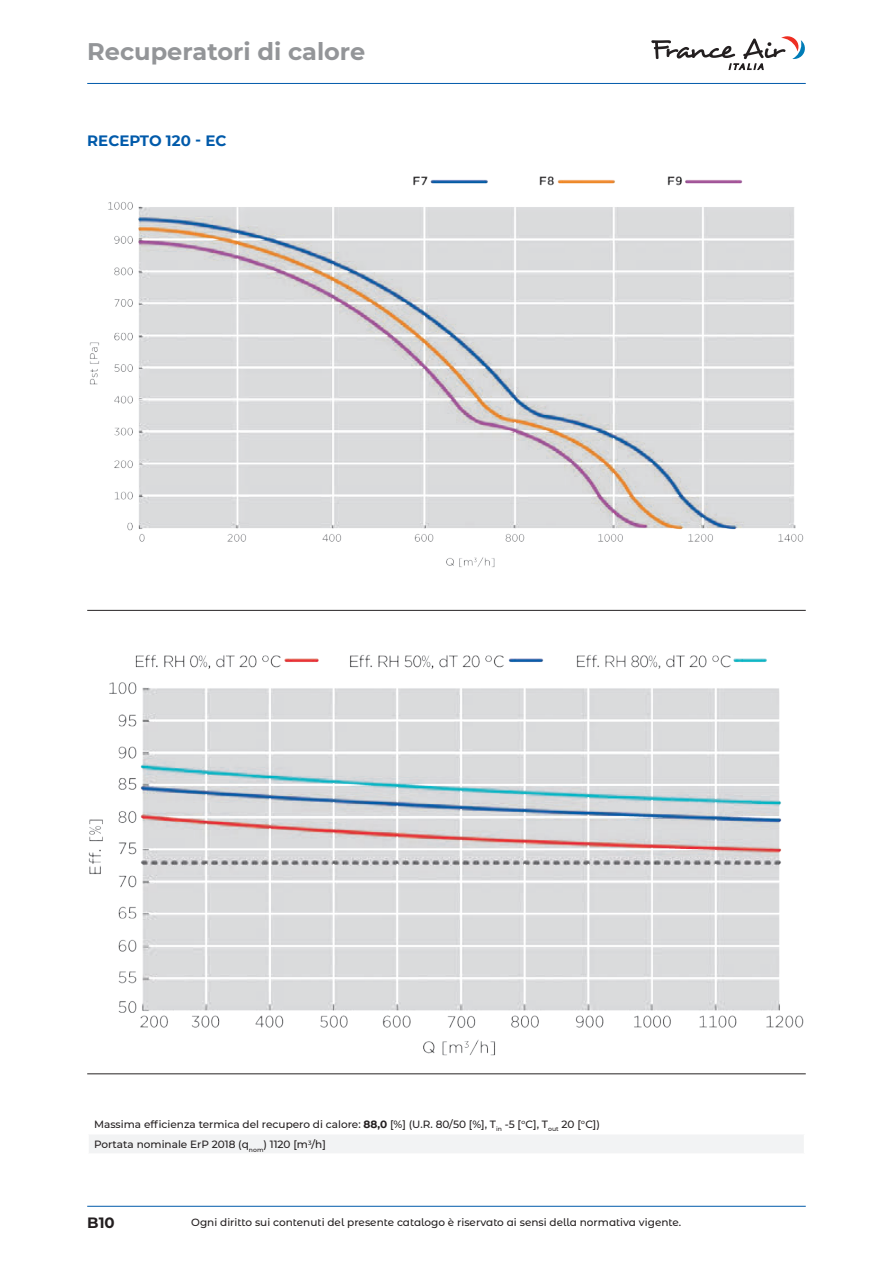
<style>
.page{position:relative;width:893px;height:1263px;background:#fff}
.page>*{position:absolute;margin:0;border:0;box-sizing:border-box;transform-origin:0 0}
.t1{font:700 24px "Montserrat";color:#939598}
.t2{font:700 15px "Montserrat";color:#015aaa}
.t3{font:700 15px "Montserrat Alternates";color:#231f20}
.t4{font:500 10.5px/20.4px "Montserrat";color:#231f20}
.t5{font:500 10.5px "Montserrat Alternates";color:#231f20}
.s1{font-weight:700}
</style>
<div class="page">
<hr style="left:87px;top:1206px;width:719px;height:1px;background:#015aaa">
<hr style="left:87px;top:83px;width:719px;height:1px;background:#015aaa">
<svg style="left:651px;top:36px;width:154px;height:34px"></svg>
<hr style="left:87px;top:610px;width:719px;height:1px;background:#262324">
<hr style="left:87px;top:1073px;width:719px;height:1px;background:#262324">
<div style="left:88px;top:1134px;width:717px;height:20px;background:#f2f3f4"></div>
<svg style="left:804px;top:1135px;width:1px;height:18px"></svg>
<hr style="left:87px;top:1153px;width:718px;height:2px;background:#fff">
<img style="left:89px;top:176px;width:715px;height:392px">
<img style="left:88px;top:655px;width:716px;height:401px">
<h1 class="t1" style="left:87px;top:34px;width:279px">Recuperatori di calore</h1>
<h2 class="t2" style="left:87px;top:130px;width:141px">RECEPTO 120 - EC</h2>
<p class="t4" style="left:94px;top:1113px;width:507px">Massima efficienza termica del recupero di calore: <span class="s1">88,0</span> [%] (U.R. 80/50 [%], T<sub>in</sub> -5 [°C], T<sub>out</sub> 20 [°C])<br>Portata nominale ErP 2018 (q<sub>nom</sub>) 1120 [m<sup>3</sup>/h]</p>
<h2 class="t3" style="left:87px;top:1212px;width:29px">B10</h2>
<p class="t5" style="left:191px;top:1215px;width:492px">Ogni diritto sui contenuti del presente catalogo è riservato ai sensi della normativa vigente.</p>
</div>
